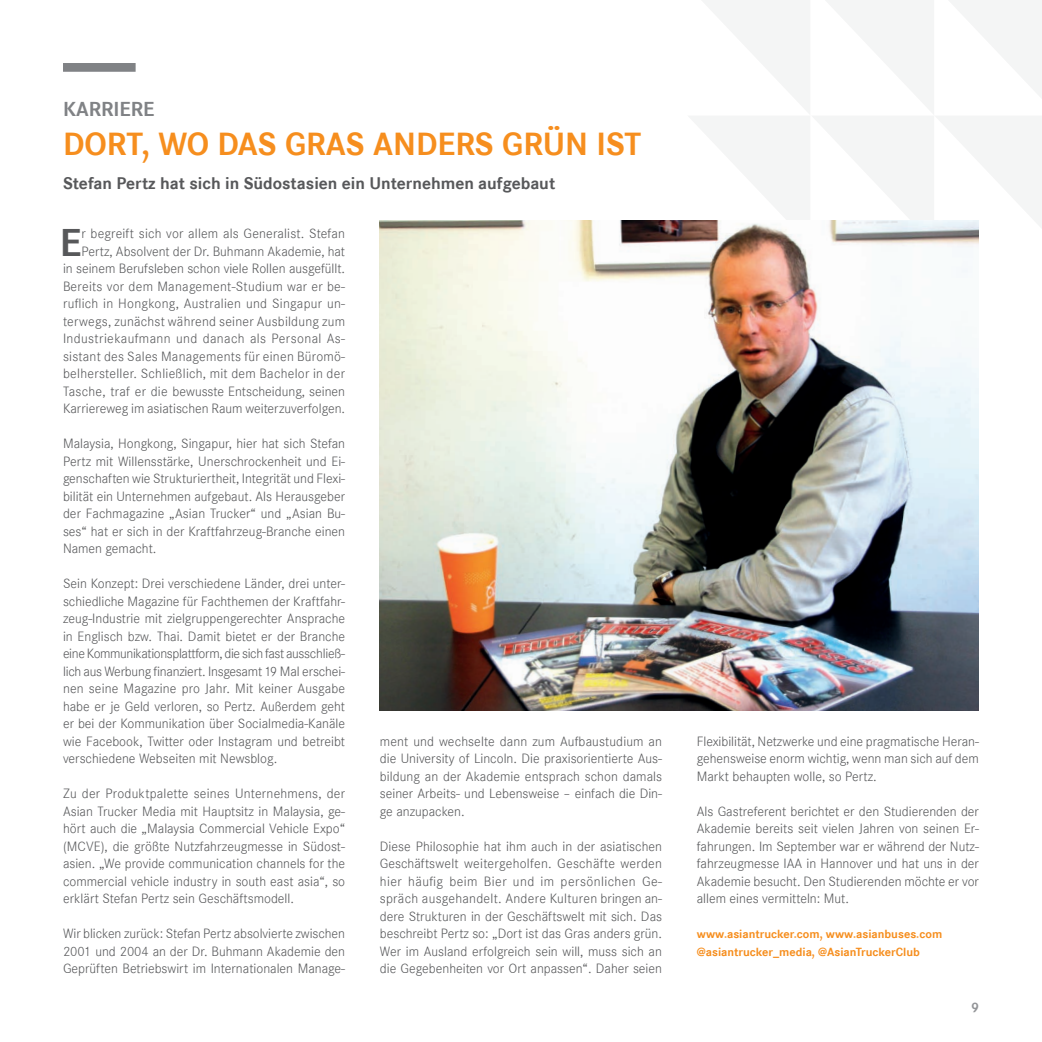
<style>
.page{position:relative;width:1042px;height:1042px;background:#fff}
.page>*{position:absolute;margin:0;border:0;box-sizing:border-box;transform-origin:0 0}
.t1{font:700 40.25px "Corporate S";color:#57585a}
.t2{font:700 33.25px "Corporate S";color:#f68e1e}
.t3{font:700 21px "Corporate S";color:#808285}
.t4{font:700 17.5px "Corporate S";color:#57585a}
.t5{font:14px/17.5px "Corporate S Ligh";color:#57585a;text-align:justify}
.t6{font:700 14px "Corporate S";color:#939598}
.t7{font:700 12.25px/17.5px "Corporate S";color:#f68e1e}
</style>
<div class="page">
<div style="left:63px;top:63px;width:73px;height:9px;background:#808285"></div>
<svg style="left:687px;top:0;width:355px;height:228px"></svg>
<img style="left:380px;top:221px;width:599px;height:490px">
<h3 class="t3" style="left:63px;top:96px;width:93px">KARRIERE</h3>
<h2 class="t2" style="left:63px;top:125px;width:580px">DORT, WO DAS GRAS ANDERS GRÜN IST</h2>
<p class="t4" style="left:63px;top:173px;width:494px">Stefan Pertz hat sich in Südostasien ein Unternehmen aufgebaut</p>
<p class="t5" style="left:63px;top:225px;width:284px;text-align:right">r begreift sich vor allem als Generalist. Stefan Pertz, Absolvent der Dr. Buhmann Akademie, hat<br>in seinem Berufsleben schon viele Rollen ausgefüllt.<br>Bereits vor dem Management-Studium war er be&shy;ruflich in Hongkong, Australien und Singapur un&shy;terwegs, zunächst während seiner Ausbildung zum Industriekaufmann und danach als Personal As&shy;sistant des Sales Managements für einen Büromö&shy;belhersteller. Schließlich, mit dem Bachelor in der Tasche, traf er die bewusste Entscheidung, seinen Karriereweg im asiatischen Raum weiterzuverfolgen.</p>
<p class="t5" style="left:63px;top:435px;width:284px">Malaysia, Hongkong, Singapur, hier hat sich Stefan Pertz mit Willensstärke, Unerschrockenheit und Ei&shy;genschaften wie Strukturiertheit, Integrität und Flexi&shy;bilität ein Unternehmen aufgebaut. Als Herausgeber der Fachmagazine „Asian Trucker“ und „Asian Bu&shy;ses“ hat er sich in der Kraftfahrzeug-Branche einen Namen gemacht.</p>
<p class="t5" style="left:63px;top:575px;width:284px">Sein Konzept: Drei verschiedene Länder, drei unter&shy;schiedliche Magazine für Fachthemen der Kraftfahr&shy;zeug-Industrie mit zielgruppengerechter Ansprache in Englisch bzw. Thai. Damit bietet er der Branche eine Kommunikationsplattform, die sich fast ausschließ&shy;lich aus Werbung finanziert. Insgesamt 19 Mal erschei&shy;nen seine Magazine pro Jahr. Mit keiner Ausgabe habe er je Geld verloren, so Pertz. Außerdem geht er bei der Kommunikation über Socialmedia-Kanäle wie Facebook, Twitter oder Instagram und betreibt verschiedene Webseiten mit Newsblog.</p>
<p class="t5" style="left:63px;top:785px;width:284px">Zu der Produktpalette seines Unternehmens, der Asian Trucker Media mit Hauptsitz in Malaysia, ge&shy;hört auch die „Malaysia Commercial Vehicle Expo“ (MCVE), die größte Nutzfahrzeugmesse in Südost&shy;asien. „We provide communication channels for the commercial vehicle industry in south east asia“, so erklärt Stefan Pertz sein Geschäftsmodell.</p>
<p class="t5" style="left:63px;top:925px;width:284px">Wir blicken zurück: Stefan Pertz absolvierte zwischen 2001 und 2004 an der Dr. Buhmann Akademie den Geprüften Betriebswirt im Internationalen Manage-</p>
<h1 class="t1" style="left:60px;top:219px;width:23px">E</h1>
<p class="t5" style="left:380px;top:732px;width:284px">ment und wechselte dann zum Aufbaustudium an die University of Lincoln. Die praxisorientierte Aus&shy;bildung an der Akademie entsprach schon damals seiner Arbeits- und Lebensweise – einfach die Din&shy;ge anzupacken.</p>
<p class="t5" style="left:380px;top:837px;width:284px">Diese Philosophie hat ihm auch in der asiatischen Geschäftswelt weitergeholfen. Geschäfte werden hier häufig beim Bier und im persönlichen Ge&shy;spräch ausgehandelt. Andere Kulturen bringen an&shy;dere Strukturen in der Geschäftswelt mit sich. Das beschreibt Pertz so: „Dort ist das Gras anders grün.<br>Wer im Ausland erfolgreich sein will, muss sich an die Gegebenheiten vor Ort anpassen“. Daher seien</p>
<p class="t5" style="left:697px;top:732px;width:284px">Flexibilität, Netzwerke und eine pragmatische Heran&shy;gehensweise enorm wichtig, wenn man sich auf dem Markt behaupten wolle, so Pertz.</p>
<p class="t5" style="left:697px;top:802px;width:284px">Als Gastreferent berichtet er den Studierenden der Akademie bereits seit vielen Jahren von seinen Er&shy;fahrungen. Im September war er während der Nutz&shy;fahrzeugmesse IAA in Hannover und hat uns in der Akademie besucht. Den Studierenden möchte er vor allem eines vermitteln: Mut.</p>
<p class="t7" style="left:697px;top:926px;width:247px">www.asiantrucker.com, www.asianbuses.com @asiantrucker_media, @AsianTruckerClub</p>
<p class="t6" style="left:971px;top:999px;width:9px">9</p>
</div>
